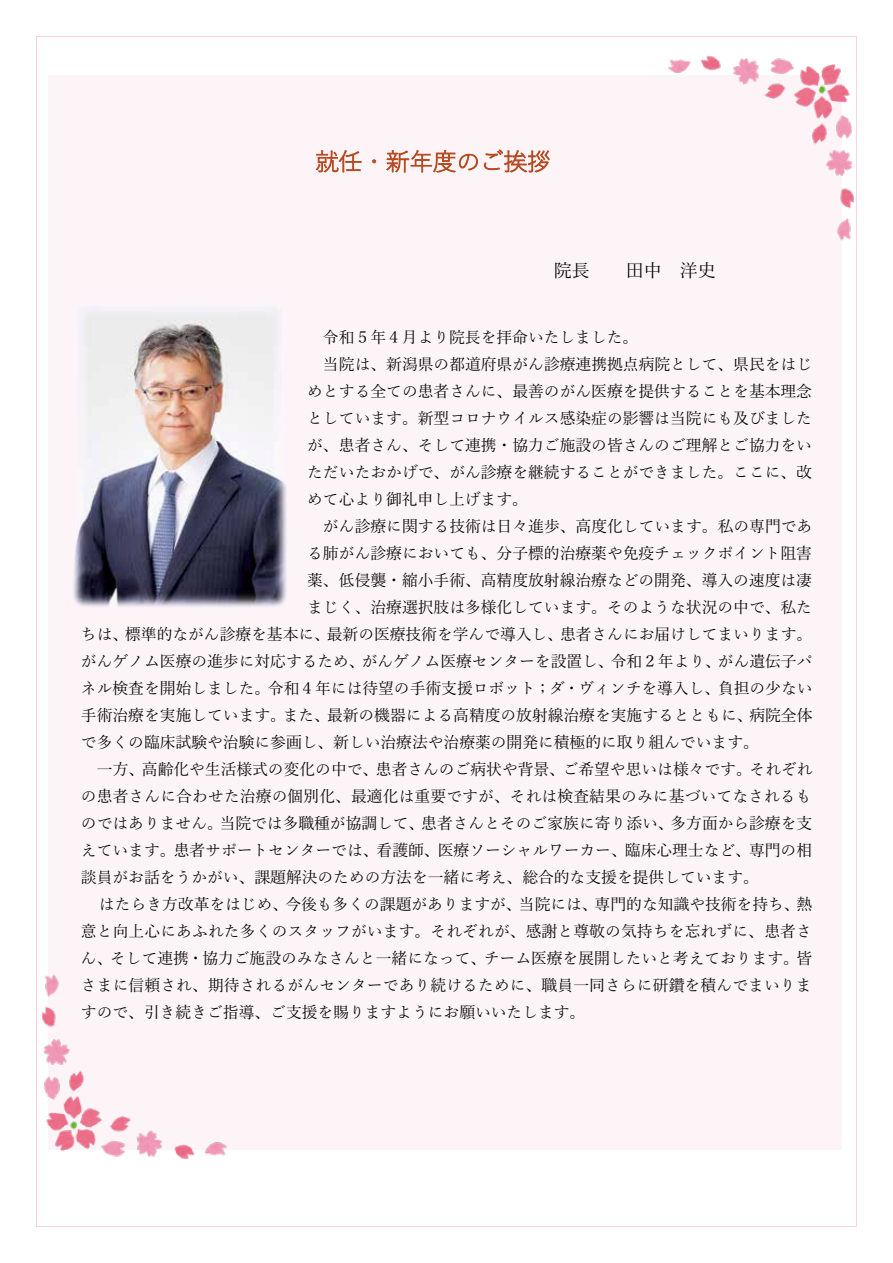
<style>
.page{position:relative;width:893px;height:1263px;background:#fff}
.page>*{position:absolute;margin:0;border:0;box-sizing:border-box;transform-origin:0 0}
.t1{font:300 24px "Yu Gothic";letter-spacing:-.015em;color:#b64a21}
.t2{font:18px "Yu Mincho";color:#000}
.t3{font:15.9px "Yu Mincho";color:#000}
</style>
<div class="page">
<div style="left:48px;top:75px;width:793px;height:1075px;background:#fdf4f8"></div>
<img style="left:73px;top:308px;width:214px;height:299px">
<img style="left:668px;top:56px;width:186px;height:189px">
<img style="left:42px;top:974px;width:185px;height:185px">
<hr style="left:37px;top:36px;width:819px;height:1px;background:#f9d3e3">
<hr style="left:36px;top:37px;width:1px;height:1189px;background:#f9d3e3">
<hr style="left:856px;top:37px;width:1px;height:1189px;background:#f9d3e3">
<hr style="left:37px;top:1226px;width:819px;height:1px;background:#f9d3e3">
<h1 class="t1" style="left:315px;top:139px;width:237px">就任・新年度のご挨拶</h1>
<p class="t2" style="left:554px;top:253px;width:37px">院長</p>
<p class="t2" style="left:626px;top:253px;width:92px">田中 洋史</p>
<p class="t3" style="left:323px;top:323px;width:317px">令和５年４月より院長を拝命いたしました。</p>
<p class="t3" style="left:323px;top:350px;width:491px">当院は、新潟県の都道府県がん診療連携拠点病院として、県民をはじ</p>
<p class="t3" style="left:307px;top:377px;width:506px">めとする全ての患者さんに、最善のがん医療を提供することを基本理念</p>
<p class="t3" style="left:307px;top:404px;width:506px">としています。新型コロナウイルス感染症の影響は当院にも及びました</p>
<p class="t3" style="left:307px;top:431px;width:506px">が、患者さん、そして連携・協力ご施設の皆さんのご理解とご協力をい</p>
<p class="t3" style="left:307px;top:458px;width:506px">ただいたおかげで、がん診療を継続することができました。ここに、改</p>
<p class="t3" style="left:307px;top:485px;width:222px">めて心より御礼申し上げます。</p>
<p class="t3" style="left:323px;top:512px;width:491px">がん診療に関する技術は日々進歩、高度化しています。私の専門であ</p>
<p class="t3" style="left:307px;top:539px;width:506px">る肺がん診療においても、分子標的治療薬や免疫チェックポイント阻害</p>
<p class="t3" style="left:307px;top:566px;width:506px">薬、低侵襲・縮小手術、高精度放射線治療などの開発、導入の速度は凄</p>
<p class="t3" style="left:307px;top:593px;width:506px">まじく、治療選択肢は多様化しています。そのような状況の中で、私た</p>
<p class="t3" style="left:81px;top:620px;width:733px">ちは、標準的ながん診療を基本に、最新の医療技術を学んで導入し、患者さんにお届けしてまいります。</p>
<p class="t3" style="left:81px;top:647px;width:733px">がんゲノム医療の進歩に対応するため、がんゲノム医療センターを設置し、令和２年より、がん遺伝子パ</p>
<p class="t3" style="left:81px;top:674px;width:733px">ネル検査を開始しました。令和４年には待望の手術支援ロボット；ダ・ヴィンチを導入し、負担の少ない</p>
<p class="t3" style="left:81px;top:701px;width:733px">手術治療を実施しています。また、最新の機器による高精度の放射線治療を実施するとともに、病院全体</p>
<p class="t3" style="left:81px;top:728px;width:679px">で多くの臨床試験や治験に参画し、新しい治療法や治療薬の開発に積極的に取り組んでいます。</p>
<p class="t3" style="left:97px;top:755px;width:717px">一方、高齢化や生活様式の変化の中で、患者さんのご病状や背景、ご希望や思いは様々です。それぞれ</p>
<p class="t3" style="left:81px;top:782px;width:732px">の患者さんに合わせた治療の個別化、最適化は重要ですが、それは検査結果のみに基づいてなされるも</p>
<p class="t3" style="left:81px;top:809px;width:733px">のではありません。当院では多職種が協調して、患者さんとそのご家族に寄り添い、多方面から診療を支</p>
<p class="t3" style="left:81px;top:836px;width:733px">えています。患者サポートセンターでは、看護師、医療ソーシャルワーカー、臨床心理士など、専門の相</p>
<p class="t3" style="left:81px;top:863px;width:679px">談員がお話をうかがい、課題解決のための方法を一緒に考え、総合的な支援を提供しています。</p>
<p class="t3" style="left:99px;top:890px;width:715px">はたらき方改革をはじめ、今後も多くの課題がありますが、当院には、専門的な知識や技術を持ち、熱</p>
<p class="t3" style="left:81px;top:917px;width:733px">意と向上心にあふれた多くのスタッフがいます。それぞれが、感謝と尊敬の気持ちを忘れずに、患者さ</p>
<p class="t3" style="left:81px;top:944px;width:733px">ん、そして連携・協力ご施設のみなさんと一緒になって、チーム医療を展開したいと考えております。皆</p>
<p class="t3" style="left:81px;top:971px;width:732px">さまに信頼され、期待されるがんセンターであり続けるために、職員一同さらに研鑽を積んでまいりま</p>
<p class="t3" style="left:81px;top:998px;width:506px">すので、引き続きご指導、ご支援を賜りますようにお願いいたします。</p>
</div>
